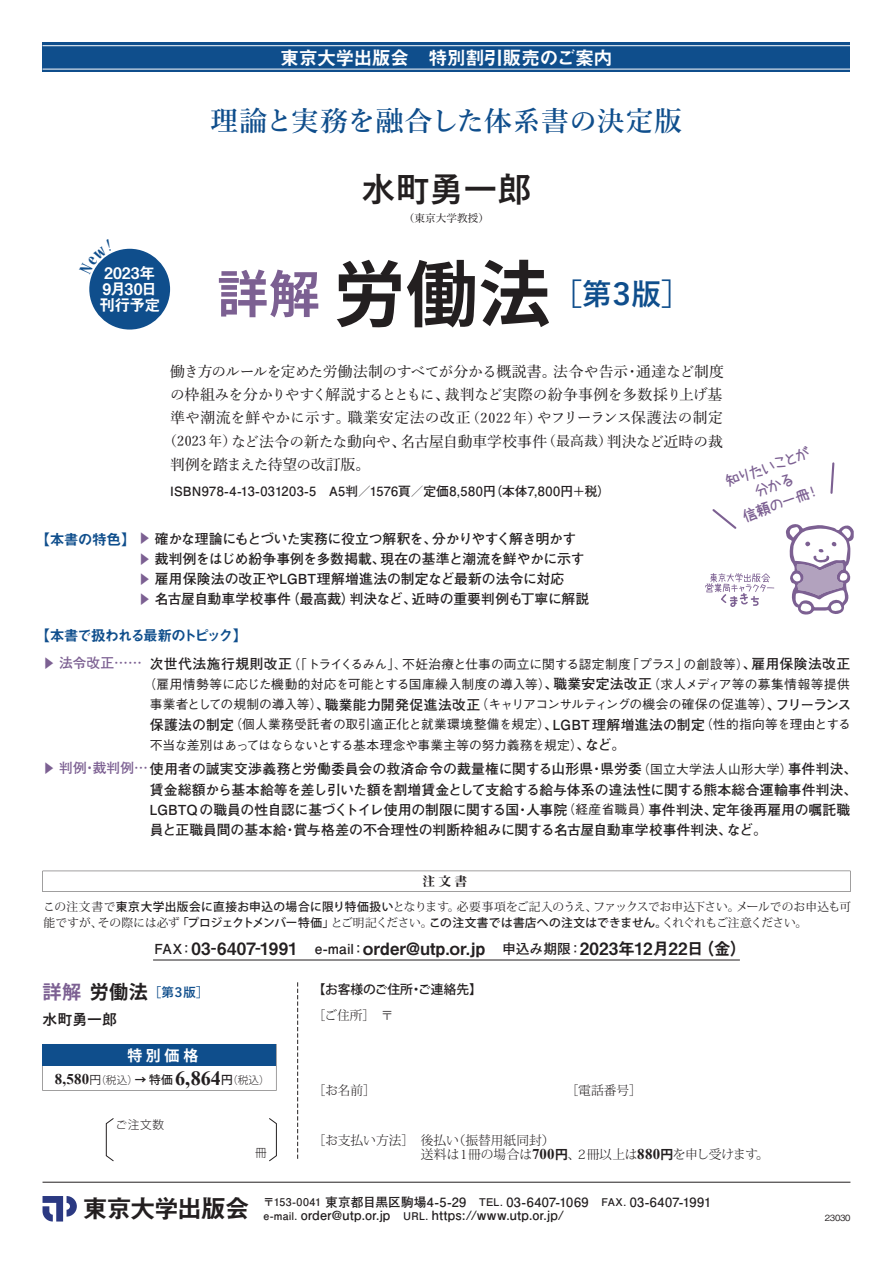
<style>
.page{position:relative;width:893px;height:1263px;background:#fff}
.page>*{position:absolute;margin:0;border:0;box-sizing:border-box;transform-origin:0 0}
.t1{font:700 72.3px "Source Han Sans JP";color:#231f20}
.t2{font:700 51px "Source Han Sans JP";color:#7c6092}
.t3{font:700 34.05px "Yu Go";color:#231f20}
.t4{font:700 29.7px "Yu Go";color:#0f4e8c}
.t5{font:600 27.6px "Yu Min";letter-spacing:.015em;color:#0f4e8c}
.t6{font:25.5px "Midashi Go Pro MB31";letter-spacing:-.07em;color:#231f20}
.t7{font:19.2px "Midashi Go Pro MB31";letter-spacing:-.035em;color:#fff}
.t8{font:16.95px "Midashi Go Pro MB31";letter-spacing:.01em;color:#231f20}
.t9{font:15.9px/15.9px "Midashi Go Pro MB31";letter-spacing:-.04em;color:#fff;text-align:center}
.t10{font:500 14.85px "Yu Min";letter-spacing:-.015em;color:#231f20}
.t11{font:500 14.85px "Yu Min";letter-spacing:.01em;color:#231f20}
.t12{font:500 14.85px "Yu Min";letter-spacing:-.035em;color:#231f20}
.t13{font:14.85px "Midashi Go Pro MB31";letter-spacing:-.115em;color:#0f4e8c}
.t14{font:14.85px/19.2px "azukifont B";color:#7c6092;text-align:center}
.t15{font:500 14.85px "Yu Min";letter-spacing:-.055em;color:#231f20}
.t16{font:700 14.85px "Yu Go";letter-spacing:-.005em;color:#231f20}
.t17{font:700 14.85px "Koz Go Pr 6 N";color:#fff}
.t18{font:700 13.8px/20.2px "Futo Go B101 Pro";letter-spacing:-.005em;color:#231f20}
.t19{font:700 13.8px "Futo Go B101 Pro";color:#7c6092}
.t20{font:500 12.75px "Gothic BBB Pro";color:#231f20}
.t21{font:700 12.75px/12.8px "Futo Go B101 Pro";letter-spacing:.02em;color:#231f20}
.t22{font:300 12.75px/13.8px "Koz Min Pr 6 N";color:#231f20}
.t23{font:500 12.75px "Gothic BBB Pro";letter-spacing:-.035em;color:#231f20}
.t24{font:500 12.75px "Koz Go Pro";color:#231f20}
.t25{font:700 12.75px "Yu Go";color:#0f4e8c}
.t26{font:12.75px "Midashi Min Pro MA31";color:#231f20}
.t27{font:11.7px/15.9px "Koz Min Pr 6 N";letter-spacing:-.015em;color:#231f20}
.t28{font:300 11.7px "Koz Go Pr 6 N";color:#231f20}
.t29{font:300 10.65px "Koz Go Pro";color:#231f20}
.t30{font:500 10.65px "Yu Min";color:#231f20}
.t31{font:500 8.55px "Gothic BBB Pro";letter-spacing:-.03em;color:#231f20}
.s1{font-size:13.8px}
.s2{font-family:"Gothic BBB Pro";font-weight:500}
.s3{font-family:"Koz Go Pr 6 N";font-weight:400;font-size:14.85px;color:#0f4e8c}
.s4{font-family:"Midashi Go Pro MB31";font-weight:400;font-size:14.85px;color:#0f4e8c}
.s5{font-size:12.75px;color:#7c6092}
.s6{font-family:"Koz Go Pr 6 N"}
.s7{font-size:12.75px}
.s8{font-family:"Futo Go B101 Pro";font-weight:700;font-size:13.8px}
.s9{color:#7c6092}
.s10{font-family:"Gothic BBB Pro";font-weight:500;font-size:12.75px}
.s11{font-family:"Koz Go Pro";font-weight:500}
.s12{font-family:"Source Han Sans JP";font-size:19.2px;color:#7c6092}
.s13{font-family:"Source Han Sans JP";font-size:19.2px;color:#231f20}
.s14{font-family:"Times New Roman";font-weight:700;font-size:14.85px}
.s15{font-weight:400;font-size:11.7px}
.s16{font-weight:700;font-size:11.7px}
.s17{font-weight:500;font-size:11.7px}
.s18{font-family:"Times New Roman";font-weight:700;font-size:20.25px}
.s19{font-family:"Koz Go Pro";font-weight:700}
.s20{font-size:10.65px}
</style>
<div class="page">
<svg style="left:43px;top:1196px;width:34px;height:25px"></svg>
<hr style="left:43px;top:1182px;width:807px;height:1px;background:#231f20">
<svg style="left:43px;top:871px;width:807px;height:21px"></svg>
<svg style="left:297px;top:982px;width:1px;height:177px"></svg>
<hr style="left:153px;top:959px;width:587px;height:1px;background:#231f20">
<svg style="left:106px;top:1118px;width:8px;height:43px"></svg>
<svg style="left:269px;top:1118px;width:8px;height:43px"></svg>
<svg style="left:43px;top:1065px;width:233px;height:26px"></svg>
<div style="left:43px;top:1044px;width:233px;height:21px;background:#0f4e8c"></div>
<div style="left:89px;top:249px;width:81px;height:81px;background:#0f4e8c;border-radius:50%"></div>
<div style="left:43px;top:43px;width:807px;height:29px;background:#0f4e8c"></div>
<hr style="left:43px;top:69px;width:807px;height:1px;background:#fff">
<hr style="left:43px;top:45px;width:807px;height:1px;background:#fff">
<svg style="left:705px;top:573px;width:69px;height:34px"></svg>
<svg style="left:712px;top:509px;width:25px;height:20px"></svg>
<svg style="left:830px;top:462px;width:5px;height:32px"></svg>
<svg style="left:786px;top:524px;width:68px;height:91px"></svg>
<svg style="left:92px;top:253px;width:20px;height:22px"></svg>
<h3 class="t7" style="left:280px;top:42px;width:334px">東京大学出版会　特別割引販売のご案内</h3>
<h3 class="t5" style="left:211px;top:105px;width:473px">理論と実務を融合した体系書の決定版</h3>
<h3 class="t3" style="left:361px;top:170px;width:172px">水町勇一郎</h3>
<p class="t9" style="left:99px;top:263px;width:63px">2023年<br>9月30日刊行予定</p>
<p class="t30" style="left:404px;top:208px;width:87px">（東京大学教授）</p>
<h2 class="t2" style="left:217px;top:265px;width:104px">詳解</h2>
<h1 class="t1" style="left:333px;top:254px;width:219px">労働法</h1>
<h3 class="t4" style="left:553px;top:277px;width:140px">［第３版］</h3>
<p class="t12" style="left:170px;top:357px;width:555px">働き方のルールを定めた労働法制のすべてが分かる概説書。法令や告示・通達など制度</p>
<p class="t10" style="left:170px;top:381px;width:554px">の枠組みを分かりやすく解説するとともに、裁判など実際の紛争事例を多数採り上げ基</p>
<p class="t11" style="left:170px;top:404px;width:554px">準や潮流を鮮やかに示す。職業安定法の改正<span class="s1">（2022 年）</span>やフリーランス保護法の制定</p>
<p class="t10" style="left:163px;top:428px;width:561px"><span class="s1">（2023 年）</span>など法令の新たな動向や、名古屋自動車学校事件<span class="s1">（最高裁）</span>判決など近時の裁</p>
<p class="t15" style="left:170px;top:451px;width:202px">判例を踏まえた待望の改訂版。</p>
<p class="t21" style="left:170px;top:483px;width:442px">ISBN978-4-13-031203-5　A5判／1576頁／定価8,580円（本体7,800円<span class="s2">＋</span>税）</p>
<p class="t18" style="left:138px;top:527px;width:453px;text-indent:-103px"><span class="s3">【</span><span class="s4">本書の特色</span><span class="s3">】</span> <span class="s5">▶</span> 確かな理論にもとづいた実務に役立つ解釈を、分かりやすく解き明かす<span class="s5">▶</span> 裁判例をはじめ紛争事例を多数掲載、現在の基準と潮流を鮮やかに示す<span class="s5">▶</span> 雇用保険法の改正やLGBT理解増進法の制定など最新の法令に対応<br><span class="s5">▶</span> 名古屋自動車学校事件（最高裁）判決など、近時の重要判例も丁寧に解説</p>
<p class="t14" style="left:722px;top:473px;width:91px;rotate:-20deg">知りたいことが分かる<br>信頼の一冊！</p>
<p class="t13" style="left:35px;top:624px;width:214px"><span class="s6">【</span>本書で扱われる最新のトピック<span class="s6">】</span></p>
<p class="t19" style="left:42px;top:652px;width:101px"><span class="s7">▶</span> 法令改正……</p>
<p class="t20" style="left:150px;top:654px;width:702px"><span class="s8">次世代法施行規則改正</span>（「トライくるみん」、不妊治療と仕事の両立に関する認定制度「プラス」の創設等）<span class="s8">、雇用保険法改正</span></p>
<p class="t20" style="left:144px;top:674px;width:708px">（雇用情勢等に応じた機動的対応を可能とする国庫繰入制度の導入等）<span class="s8">、職業安定法改正</span>（求人メディア等の募集情報等提供</p>
<p class="t20" style="left:150px;top:694px;width:703px">事業者としての規制の導入等）<span class="s8">、職業能力開発促進法改正</span>（キャリアコンサルティングの機会の確保の促進等）<span class="s8">、フリーランス</span></p>
<p class="t20" style="left:150px;top:714px;width:702px"><span class="s8">保護法の制定</span>（個人業務受託者の取引適正化と就業環境整備を規定）<span class="s8">、LGBT 理解増進法の制定</span>（性的指向等を理由とする</p>
<p class="t23" style="left:150px;top:734px;width:477px">不当な差別はあってはならないとする基本理念や事業主等の努力義務を規定）<span class="s8">、など。</span></p>
<p class="t18" style="left:150px;top:757px;width:709px;text-indent:-108px"><span class="s5">▶</span> <span class="s9">判例・裁判例…</span>使用者の誠実交渉義務と労働委員会の救済命令の裁量権に関する山形県・県労委<span class="s10">（国立大学法人山形大学）</span>事件判決、賃金総額から基本給等を差し引いた額を割増賃金として支給する給与体系の違法性に関する熊本総合運輸事件判決、LGBTQの職員の性自認に基づくトイレ使用の制限に関する国・人事院<span class="s10">（経産省職員）</span>事件判決、定年後再雇用の嘱託職員と正職員間の基本給・賞与格差の不合理性の判断枠組みに関する名古屋自動車学校事件判決、など。</p>
<p class="t26" style="left:422px;top:872px;width:46px">注文書</p>
<p class="t27" style="left:44px;top:899px;width:809px">この注文書で<span class="s11">東京大学出版会に直接お申込の場合に限り特価扱い</span>となります。必要事項をご記入のうえ、ファックスでお申込下さい。メールでのお申込も可能ですが、その際には必ず<span class="s11">「プロジェクトメンバー特価」</span>とご明記ください。<span class="s11">この注文書では書店への注文はできません。</span>くれぐれもご注意ください。</p>
<p class="t8" style="left:155px;top:935px;width:594px"><span class="s8">FAX：</span>03-6407-1991 <span class="s8">e-mail：</span>order@utp.or.jp <span class="s8">申込み期限：</span>2023年12月22日（金）</p>
<p class="t25" style="left:43px;top:985px;width:168px"><span class="s12">詳解</span> <span class="s13">労働法</span> ［第３版］</p>
<p class="t16" style="left:43px;top:1011px;width:76px">水町勇一郎</p>
<p class="t17" style="left:127px;top:1047px;width:72px">特別価格</p>
<p class="t29" style="left:55px;top:1073px;width:216px"><span class="s14">8,580</span><span class="s15">円</span>（税込）<span class="s16">→</span> <span class="s17">特価</span> <span class="s18">6,864</span><span class="s17">円</span>（税込）</p>
<p class="t28" style="left:116px;top:1118px;width:50px">ご注文数</p>
<p class="t28" style="left:255px;top:1146px;width:13px">冊</p>
<p class="t24" style="left:313px;top:981px;width:171px">【お客様のご住所・ご連絡先】</p>
<p class="t22" style="left:313px;top:1008px;width:82px">［ご住所］　〒</p>
<p class="t22" style="left:313px;top:1083px;width:65px">［お名前］</p>
<p class="t22" style="left:566px;top:1083px;width:78px">［電話番号］</p>
<p class="t22" style="left:421px;top:1134px;width:349px;text-indent:-108px">［お支払い方法］　後払い（振替用紙同封）<br>送料は１冊の場合は<span class="s14">700</span><span class="s19">円</span>、２冊以上は<span class="s14">880</span><span class="s19">円</span>を申し受けます。</p>
<h3 class="t6" style="left:83px;top:1188px;width:169px">東京大学出版会</h3>
<p class="t21" style="left:264px;top:1194px;width:449px"><span class="s20">〒153-0041</span> 東京都目黒区駒場4-5-29　<span class="s20">TEL.</span> 03-6407-1069　<span class="s20">FAX.</span> 03-6407-1991 <span class="s20">e-mail.</span> order@utp.or.jp　<span class="s20">URL.</span> https://www.utp.or.jp/</p>
<p class="t31" style="left:825px;top:1210px;width:27px">23030</p>
</div>
